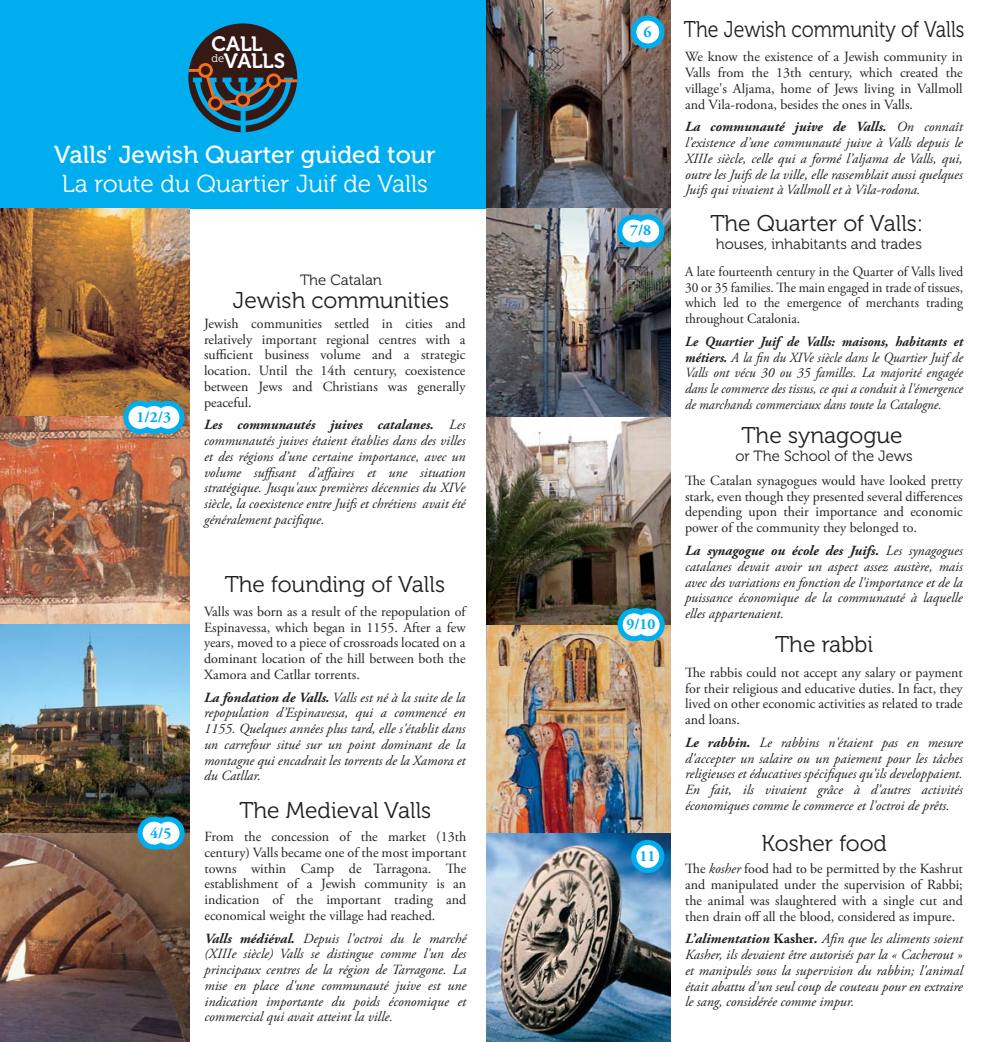
<style>
.page{position:relative;width:983px;height:1042px;background:#fff}
.page>*{position:absolute;margin:0;border:0;box-sizing:border-box;transform-origin:0 0}
.t1{font:24.5px "Museo 500";color:#fff}
.t2{font:24.5px "Museo 300";color:#fff}
.t3{font:22.75px "Museo 300";color:#231f20}
.t4{font:22.75px "Museo 300";color:#231f20;scale:.86 1}
.t5{font:20.65px/17.7px "Museo 700";color:#fff}
.t6{font:700 15.4px "Adobe Garamond Pro";color:#00aeef}
.t7{font:14.88px "Museo 300";color:#231f20}
.t8{font:italic 14px/15.8px "Adobe Garamond Pro";color:#231f20;text-align:justify}
.t9{font:14px/15.8px "Adobe Garamond Pro";color:#231f20;text-align:justify}
.t10{font:italic 14px/15.8px "Adobe Garamond Pro";color:#231f20;text-align:justify;scale:.95 1}
.t11{font:14px/15.8px "Adobe Garamond Pro";color:#231f20;text-align:justify;scale:.95 1}
.t12{font:11.2px "Museo 300";color:#fff}
.s1{font-weight:700}
.s2{font-style:italic}
.s3{font-weight:700;font-style:normal}
</style>
<div class="page">
<div style="left:0;top:0;width:486px;height:208px;background:#00aeef"></div>
<img style="left:0;top:208px;width:189px;height:834px">
<img style="left:486px;top:0;width:184px;height:1042px">
<svg style="left:121px;top:398px;width:66px;height:38px"></svg>
<svg style="left:633px;top:18px;width:28px;height:28px"></svg>
<div style="left:631px;top:15px;width:33px;height:34px;border:5px solid #00aeef;border-radius:50%"></div>
<svg style="left:135px;top:814px;width:52px;height:38px"></svg>
<svg style="left:614px;top:605px;width:53px;height:39px"></svg>
<div style="left:188px;top:23px;width:109px;height:109px;background:#341914;border-radius:50%"></div>
<svg style="left:189px;top:69px;width:108px;height:63px"></svg>
<div style="left:267px;top:75px;width:12px;height:12px;background:#341914;border-radius:50%"></div>
<div style="left:266px;top:73px;width:15px;height:15px;border:3px solid #f36f21;border-radius:50%"></div>
<div style="left:209px;top:97px;width:12px;height:12px;background:#341914;border-radius:50%"></div>
<div style="left:208px;top:96px;width:15px;height:15px;border:3px solid #f36f21;border-radius:50%"></div>
<div style="left:199px;top:64px;width:12px;height:12px;background:#341914;border-radius:50%"></div>
<div style="left:198px;top:63px;width:15px;height:15px;border:3px solid #f36f21;border-radius:50%"></div>
<div style="left:237px;top:94px;width:11px;height:12px;background:#341914;border-radius:50%"></div>
<div style="left:235px;top:93px;width:15px;height:14px;border:3px solid #f36f21;border-radius:50%"></div>
<svg style="left:614px;top:212px;width:52px;height:38px"></svg>
<svg style="left:633px;top:842px;width:28px;height:28px"></svg>
<div style="left:631px;top:840px;width:33px;height:33px;border:5px solid #00aeef;border-radius:50%"></div>
<h3 class="t5" style="left:224px;top:35px;width:63px;text-indent:-12px">CALL<br>VALLS</h3>
<p class="t12" style="left:211px;top:51px;width:14px">de</p>
<h1 class="t1" style="left:54px;top:145px;width:382px">Valls' Jewish Quarter guided tour</h1>
<h1 class="t2" style="left:62px;top:169px;width:368px">La route du Quartier Juif de Valls</h1>
<p class="t6" style="left:136px;top:407px;width:36px">1/2/3</p>
<p class="t7" style="left:300px;top:271px;width:83px">The Catalan</p>
<h2 class="t3" style="left:233px;top:287px;width:217px">Jewish communities</h2>
<p class="t9" style="left:204px;top:317px;width:263px">Jewish communities settled in cities and relatively important regional centres with a sufficient business volume and a strategic location. Until the 14th century, coexistence between Jews and Christians was generally peaceful.</p>
<p class="t8" style="left:204px;top:418px;width:263px"><span class="s1">Les communautés juives catalanes.</span> Les communautés juives étaient établies dans des villes et des régions d’une certaine importance, avec un volume suffisant d’affaires et une situation stratégique. Jusqu'aux premières décennies du XIVe siècle, la coexistence entre Juifs et chrétiens avait été généralement pacifique.</p>
<h2 class="t3" style="left:225px;top:571px;width:222px">The founding of Valls</h2>
<p class="t9" style="left:204px;top:605px;width:263px">Valls was born as a result of the repopulation of Espinavessa, which began in 1155. After a few years, moved to a piece of crossroads located on a dominant location of the hill between both the Xamora and Catllar torrents.</p>
<p class="t8" style="left:204px;top:690px;width:263px"><span class="s1">La fondation de Valls.</span> Valls est né à la suite de la repopulation d’Espinavessa, qui a commencé en 1155. Quelques années plus tard, elle s'établit dans un carrefour situé sur un point dominant de la montagne qui encadrait les torrents de la Xamora et du Catllar.</p>
<h2 class="t3" style="left:239px;top:797px;width:193px">The Medieval Valls</h2>
<p class="t6" style="left:150px;top:823px;width:23px">4/5</p>
<p class="t9" style="left:204px;top:830px;width:263px">From the concession of the market (13th century) Valls became one of the most important towns within Camp de Tarragona. The establishment of a Jewish community is an indication of the important trading and economical weight the village had reached.</p>
<p class="t8" style="left:204px;top:931px;width:263px"><span class="s1">Valls médiéval.</span> Depuis l'octroi du le marché (XIIIe siècle) Valls se distingue comme l'un des principaux centres de la région de Tarragone. La mise en place d'une communauté juive est une indication importante du poids économique et commercial qui avait atteint la ville.</p>
<p class="t6" style="left:643px;top:22px;width:10px">6</p>
<p class="t6" style="left:630px;top:221px;width:23px">7/8</p>
<p class="t6" style="left:626px;top:615px;width:31px">9/10</p>
<p class="t6" style="left:639px;top:846px;width:18px">11</p>
<h2 class="t4" style="left:683px;top:15px;width:327px">The Jewish community of Valls</h2>
<p class="t9" style="left:684px;top:50px;width:279px">We know the existence of a Jewish community in Valls from the 13th century, which created the village's Aljama, home of Jews living in Vallmoll and Vila-rodona, besides the ones in Valls.</p>
<p class="t8" style="left:684px;top:120px;width:279px"><span class="s1">La communauté juive de Valls.</span> On connaît l’existence d’une communauté juive à Valls depuis le XIIIe siècle, celle qui a formé l’aljama de Valls, qui, outre les Juifs de la ville, elle rassemblait aussi quelques Juifs qui vivaient à Vallmoll et à Vila-rodona.</p>
<h2 class="t3" style="left:710px;top:210px;width:214px">The Quarter of Valls:</h2>
<p class="t7" style="left:715px;top:235px;width:207px">houses, inhabitants and trades</p>
<p class="t11" style="left:684px;top:265px;width:294px">A late fourteenth century in the Quarter of Valls lived 30 or 35 families. The main engaged in trade of tissues, which led to the emergence of merchants trading throughout Catalonia.</p>
<p class="t10" style="left:684px;top:335px;width:294px"><span class="s1">Le Quartier Juif de Valls: maisons, habitants et métiers.</span> A la fin du XIVe siècle dans le Quartier Juif de Valls ont vécu 30 ou 35 familles. La majorité engagée dans le commerce des tissus, ce qui a conduit à l'émergence de marchands commerciaux dans toute la Catalogne.</p>
<h2 class="t3" style="left:741px;top:422px;width:163px">The synagogue</h2>
<p class="t7" style="left:735px;top:447px;width:179px">or The School of the Jews</p>
<p class="t9" style="left:684px;top:474px;width:279px">The Catalan synagogues would have looked pretty stark, even though they presented several differences depending upon their importance and economic power of the community they belonged to.</p>
<p class="t8" style="left:684px;top:544px;width:279px"><span class="s1">La synagogue ou école des Juifs.</span> Les synagogues catalanes devait avoir un aspect assez austère, mais avec des variations en fonction de l'importance et de la puissance économique de la communauté à laquelle elles appartenaient.</p>
<h2 class="t3" style="left:775px;top:630px;width:100px">The rabbi</h2>
<p class="t9" style="left:684px;top:666px;width:279px">The rabbis could not accept any salary or payment for their religious and educative duties. In fact, they lived on other economic activities as related to trade and loans.</p>
<p class="t8" style="left:684px;top:736px;width:279px"><span class="s1">Le rabbin.</span> Le rabbins n'étaient pas en mesure d'accepter un salaire ou un paiement pour les tâches religieuses et éducatives spécifiques qu'ils developpaient.<br>En fait, ils vivaient grâce à d'autres activités économiques comme le commerce et l'octroi de prêts.</p>
<h2 class="t3" style="left:761px;top:830px;width:127px">Kosher food</h2>
<p class="t9" style="left:685px;top:862px;width:279px">The <span class="s2">kosher</span> food had to be permitted by the Kashrut and manipulated under the supervision of Rabbi; the animal was slaughtered with a single cut and then drain off all the blood, considered as impure.</p>
<p class="t8" style="left:685px;top:932px;width:279px"><span class="s1">L’alimentation</span> <span class="s3">Kasher</span><span class="s1">.</span> Afin que les aliments soient Kasher, ils devaient être autorisés par la « Cacherout » et manipulés sous la supervision du rabbin; l'animal était abattu d'un seul coup de couteau pour en extraire le sang, considérée comme impur.</p>
</div>
